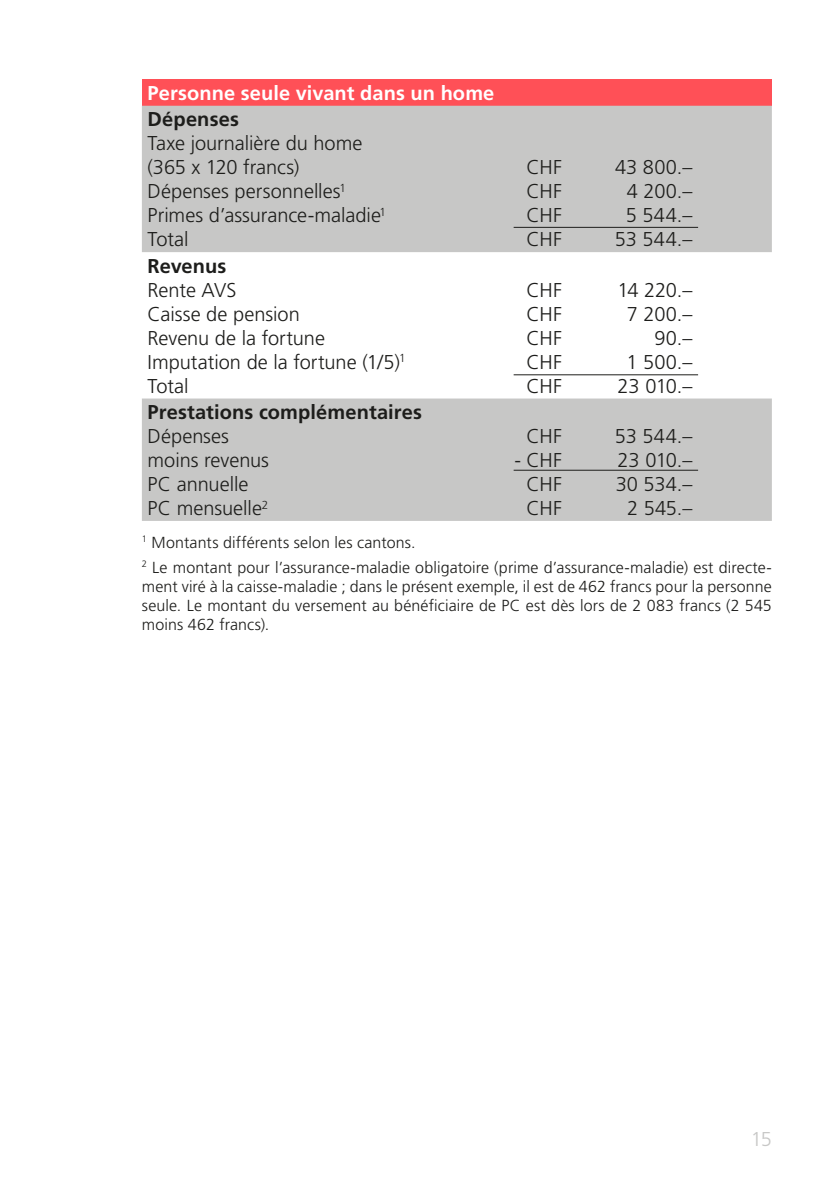
<style>
.page{position:relative;width:840px;height:1191px;background:#fff}
.page>*{position:absolute;margin:0;border:0;box-sizing:border-box;transform-origin:0 0}
.Grundtext{font:300 20px/24px "Frutiger LT Std";color:#1d1d1b}
.Tabellen_Text_Weiss{font:700 20px "Frutiger LT Std";letter-spacing:.005em;color:#fff}
.t1{font:300 20px "Frutiger LT Std";color:#c7c7c6}
.Grundtext-2{font:300 16px/19.2px "Frutiger LT Std";letter-spacing:.01em;color:#1d1d1b;text-align:justify}
.Text_vor_Aufzählung{font:300 16px "Frutiger LT Std";letter-spacing:.01em;color:#1d1d1b}
.s1{font-weight:700}
</style>
<div class="page">
<div style="left:142px;top:79px;width:629px;height:27px;background:#ff5057"></div>
<svg style="left:142px;top:106px;width:629px;height:415px;fill:#c7c7c6"></svg>
<hr style="left:513px;top:374px;width:184px;height:1px;background:#1d1d1b">
<hr style="left:513px;top:470px;width:184px;height:1px;background:#1d1d1b">
<hr style="left:513px;top:227px;width:184px;height:1px;background:#1d1d1b">
<p class="Tabellen_Text_Weiss" style="left:147px;top:81px;width:348px">Personne seule vivant dans un home</p>
<p class="Grundtext" style="left:147px;top:108px;width:240px"><span class="s1">Dépenses<br></span>Taxe journalière du home (365 x 120 francs)<br>Dépenses personnelles<sup>1<br></sup>Primes d’assurance-maladie<sup>1<br></sup>Total</p>
<p class="Grundtext" style="left:147px;top:254px;width:259px"><span class="s1">Revenus<br></span>Rente AVS<br>Caisse de pension<br>Revenu de la fortune<br>Imputation de la fortune (1/5)<sup>1<br></sup>Total</p>
<p class="Grundtext" style="left:147px;top:400px;width:276px"><span class="s1">Prestations complémentaires<br></span>Dépenses<br>moins revenus<br>PC annuelle<br>PC mensuelle<sup>2</sup></p>
<p class="Grundtext" style="left:526px;top:156px;width:37px;text-align:justify">CHF CHF CHF CHF</p>
<p class="Grundtext" style="left:614px;top:156px;width:79px;text-align:right">43 800.–<br>4 200.–<br>5 544.–<br>53 544.–</p>
<p class="Grundtext" style="left:526px;top:278px;width:37px;text-align:justify">CHF CHF CHF CHF CHF</p>
<p class="Grundtext" style="left:617px;top:278px;width:76px;text-align:right">14 220.–<br>7 200.–<br>90.–<br>1 500.–<br>23 010.–</p>
<p class="Grundtext" style="left:526px;top:424px;width:37px">CHF</p>
<p class="Grundtext" style="left:526px;top:448px;width:37px;text-align:justify;text-indent:-12px">- CHF CHF CHF</p>
<p class="Grundtext" style="left:614px;top:424px;width:79px;text-align:right">53 544.–<br>23 010.–<br>30 534.–<br>2 545.–</p>
<p class="Text_vor_Aufzählung" style="left:142px;top:533px;width:275px"><sup>1</sup> Montants différents selon les cantons.</p>
<p class="Grundtext-2" style="left:142px;top:558px;width:631px"><sup>2</sup> Le montant pour l’assurance-maladie obligatoire (prime d’assurance-maladie) est directe&shy;ment viré à la caisse-maladie ; dans le présent exemple, il est de 462 francs pour la personne seule. Le montant du versement au bénéficiaire de PC est dès lors de 2 083 francs (2 545 moins 462 francs).</p>
<p class="t1" style="left:750px;top:1127px;width:22px">15</p>
</div>
